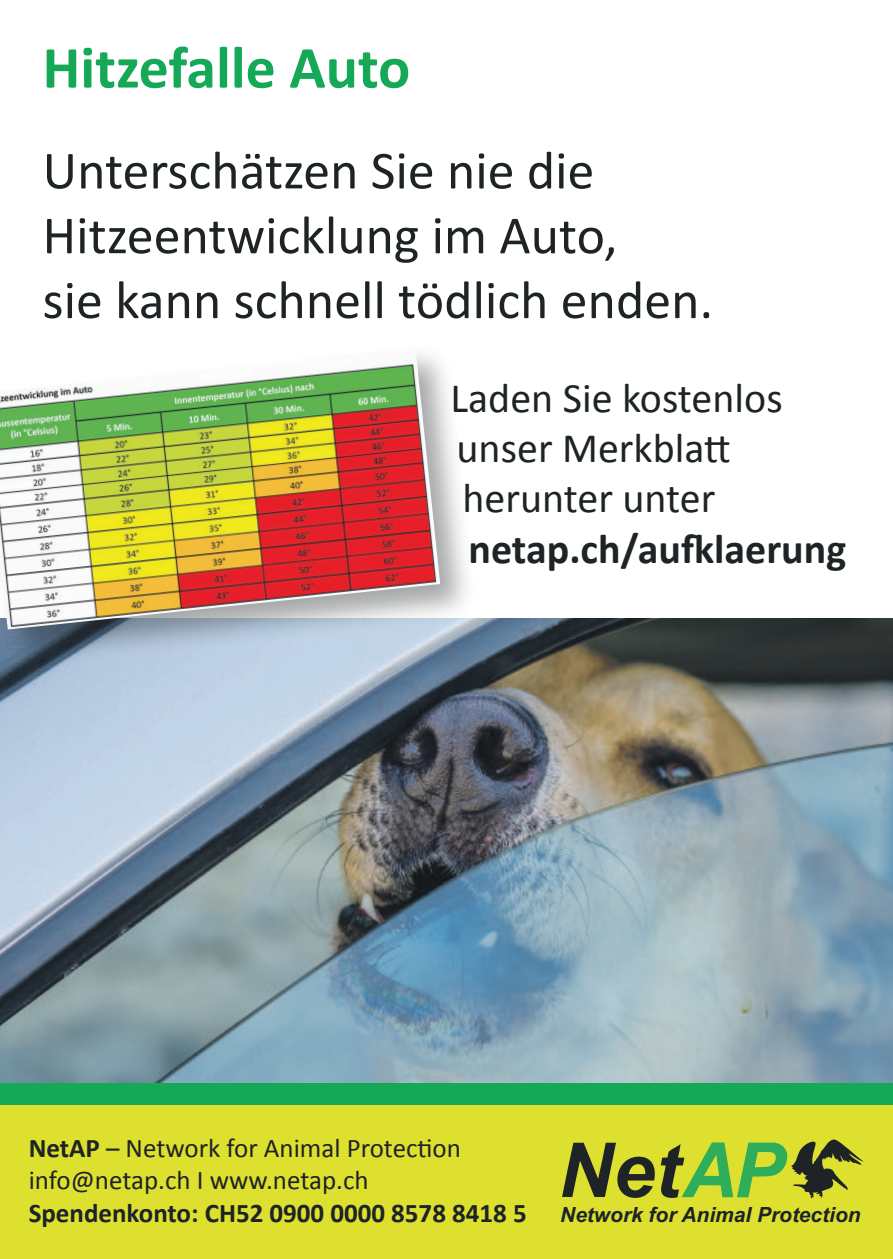
<style>
.page{position:relative;width:893px;height:1259px;background:#fff}
.page>*{position:absolute;margin:0;border:0;box-sizing:border-box;transform-origin:0 0}
.t1{font:700 60px "Calibri";color:#15a957}
.t2{font:54px/64.8px "Calibri";color:#1e2325}
.t3{font:42px/50.4px "Calibri";color:#1e2325}
.t4{font:700 42px "Calibri";color:#1e2325}
.t5{font:27px "Calibri";color:#1e2325}
.t6{font:700 27px "Calibri";color:#1e2325}
.t7{font:italic 700 21px "Arial";color:#1e2325}
.s1{font-weight:700}
</style>
<div class="page">
<img style="left:0;top:618px;width:893px;height:465px">
<div style="left:0;top:1083px;width:893px;height:45px;background:#15a957"></div>
<div style="left:0;top:1106px;width:893px;height:153px;background:#dde02f"></div>
<svg style="left:562px;top:1139px;width:302px;height:60px"></svg>
<div style="left:0;top:343px;width:477px;height:323px;background:#1e2325;opacity:.4"></div>
<img style="left:0;top:348px;width:440px;height:281px">
<p class="t1" style="left:43px;top:25px;width:369px">Hitzefalle Auto</p>
<p class="t2" style="left:43px;top:137px;width:672px">Unterschätzen Sie nie die<br>Hitzeentwicklung im Auto,<br>sie kann schnell tödlich enden.</p>
<p class="t3" style="left:451px;top:371px;width:334px">Laden Sie kostenlos unser Merkblatt herunter unter</p>
<p class="t4" style="left:469px;top:519px;width:379px">netap.ch/aufklaerung</p>
<p class="t5" style="left:29px;top:1129px;width:434px"><span class="s1">NetAP</span> – Network for Animal Protection</p>
<p class="t5" style="left:29px;top:1161px;width:341px">info@netap.ch I www.netap.ch</p>
<p class="t6" style="left:29px;top:1193px;width:499px">Spendenkonto: CH52 0900 0000 8578 8418 5</p>
<p class="t7" style="left:560px;top:1201px;width:302px">Network for Animal Protection</p>
</div>
